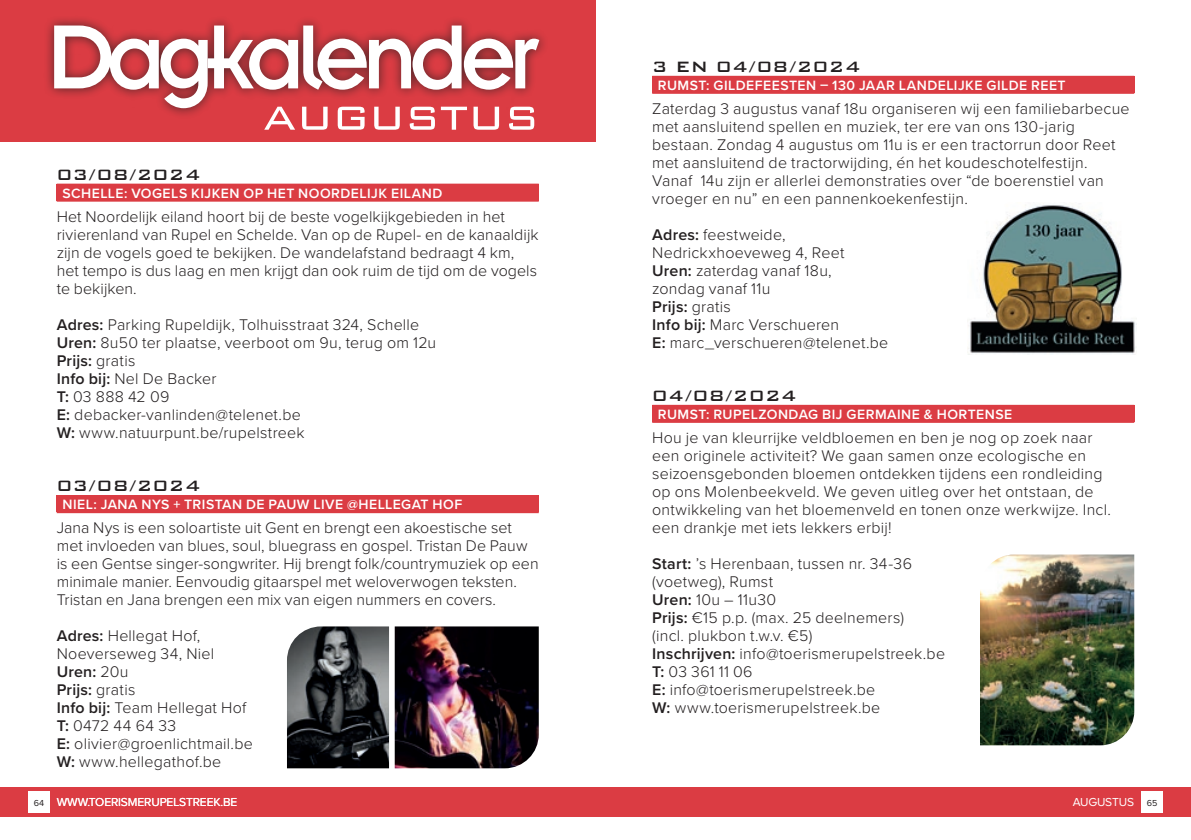
<style>
.page{position:relative;width:1191px;height:840px;background:#fff}
.page>*{position:absolute;margin:0;border:0;box-sizing:border-box;transform-origin:0 0}
.t1{font:100px "Insignia LT Std";letter-spacing:-.08em;color:#fff;scale:.95 1}
.t2{font:300 54.2px "Bank Gothic BT";color:#fff}
.t3{font:500 20px "Bank Gothic BT";letter-spacing:.035em;color:#231f20}
.t4{font:300 16px/18px "Proxima Nova";letter-spacing:.015em;color:#231f20}
.t5{font:600 14px "Proxima Nova";letter-spacing:.035em;color:#fff}
.t6{font:12px "Proxima Nova A";letter-spacing:-.01em;color:#fff}
.s1{font-weight:600}
.s2{font-family:"Proxima Nova";font-size:9px;color:#231f20}
</style>
<div class="page">
<div style="left:595px;top:786px;width:596px;height:30px;background:#db3c43"></div>
<div style="left:0;top:786px;width:595px;height:30px;background:#db3c43"></div>
<div style="left:1141px;top:791px;width:21px;height:21px;background:#fff"></div>
<div style="left:28px;top:791px;width:22px;height:21px;background:#fff"></div>
<div style="left:0;top:0;width:595px;height:142px;background:#db3c43"></div>
<div style="left:43px;top:14px;width:506px;height:105px;background:#231f20;opacity:.75"></div>
<div style="left:57px;top:183px;width:482px;height:18px;background:#db3c43"></div>
<div style="left:57px;top:495px;width:482px;height:18px;background:#db3c43"></div>
<img style="left:287px;top:626px;width:102px;height:141px">
<img style="left:395px;top:626px;width:144px;height:141px">
<div style="left:652px;top:76px;width:482px;height:18px;background:#db3c43"></div>
<div style="left:652px;top:404px;width:482px;height:18px;background:#db3c43"></div>
<img style="left:980px;top:554px;width:154px;height:191px">
<img style="left:968px;top:203px;width:167px;height:151px">
<h1 class="t1" style="left:46px;top:6px;width:520px">Dagkalender</h1>
<h2 class="t2" style="left:263px;top:86px;width:278px">augustus</h2>
<p class="t3" style="left:57px;top:163px;width:145px">03/08/2024</p>
<p class="t5" style="left:62px;top:182px;width:381px">SCHELLE: VOGELS KIJKEN OP HET NOORDELIJK EILAND</p>
<p class="t4" style="left:57px;top:206px;width:483px">Het Noordelijk eiland hoort bij de beste vogelkijkgebieden in het rivierenland van Rupel en Schelde. Van op de Rupel- en de kanaaldijk zijn de vogels goed te bekijken. De wandelafstand bedraagt 4 km, het tempo is dus laag en men krijgt dan ook ruim de tijd om de vogels te bekijken.</p>
<p class="t4" style="left:57px;top:314px;width:381px"><span class="s1">Adres:</span> Parking Rupeldijk, Tolhuisstraat 324, Schelle<br><span class="s1">Uren:</span> 8u50 ter plaatse, veerboot om 9u, terug om 12u<br><span class="s1">Prijs:</span> gratis<br><span class="s1">Info bij:</span> Nel De Backer<br><span class="s1">T:</span> 03 888 42 09<br><span class="s1">E:</span> debacker-vanlinden@telenet.be<br><span class="s1">W:</span> www.natuurpunt.be/rupelstreek</p>
<p class="t3" style="left:57px;top:475px;width:145px">03/08/2024</p>
<p class="t5" style="left:62px;top:494px;width:401px">NIEL: JANA NYS + TRISTAN DE PAUW LIVE @HELLEGAT HOF</p>
<p class="t4" style="left:57px;top:517px;width:483px">Jana Nys is een soloartiste uit Gent en brengt een akoestische set met invloeden van blues, soul, bluegrass en gospel. Tristan De Pauw is een Gentse singer-songwriter. Hij brengt folk/countrymuziek op een minimale manier. Eenvoudig gitaarspel met weloverwogen teksten.<br>Tristan en Jana brengen een mix van eigen nummers en covers.</p>
<p class="t4" style="left:57px;top:625px;width:198px"><span class="s1">Adres:</span> Hellegat Hof,<br>Noeverseweg 34, Niel<br><span class="s1">Uren:</span> 20u<br><span class="s1">Prijs:</span> gratis<br><span class="s1">Info bij:</span> Team Hellegat Hof<br><span class="s1">T:</span> 0472 44 64 33<br><span class="s1">E:</span> olivier@groenlichtmail.be<br><span class="s1">W:</span> www.hellegathof.be</p>
<p class="t3" style="left:652px;top:56px;width:210px">3 EN 04/08/2024</p>
<p class="t5" style="left:658px;top:75px;width:409px">RUMST: GILDEFEESTEN – 130 JAAR LANDELIJKE GILDE REET</p>
<p class="t4" style="left:652px;top:98px;width:479px">Zaterdag 3 augustus vanaf 18u organiseren wij een familiebarbecue met aansluitend spellen en muziek, ter ere van ons 130-jarig bestaan. Zondag 4 augustus om 11u is er een tractorrun door Reet met aansluitend de tractorwijding, én het koudeschotelfestijn.<br>Vanaf 14u zijn er allerlei demonstraties over “de boerenstiel van vroeger en nu” en een pannenkoekenfestijn.</p>
<p class="t4" style="left:652px;top:224px;width:238px"><span class="s1">Adres:</span> feestweide,<br>Nedrickxhoeveweg 4, Reet<br><span class="s1">Uren:</span> zaterdag vanaf 18u, zondag vanaf 11u<br><span class="s1">Prijs:</span> gratis<br><span class="s1">Info bij:</span> Marc Verschueren<br><span class="s1">E:</span> marc_verschueren@telenet.be</p>
<p class="t3" style="left:652px;top:384px;width:146px">04/08/2024</p>
<p class="t5" style="left:658px;top:403px;width:356px">RUMST: RUPELZONDAG BIJ GERMAINE &amp; HORTENSE</p>
<p class="t4" style="left:652px;top:427px;width:460px">Hou je van kleurrijke veldbloemen en ben je nog op zoek naar een originele activiteit? We gaan samen onze ecologische en seizoensgebonden bloemen ontdekken tijdens een rondleiding op ons Molenbeekveld. We geven uitleg over het ontstaan, de ontwikkeling van het bloemenveld en tonen onze werkwijze. Incl. een drankje met iets lekkers erbij!</p>
<p class="t4" style="left:652px;top:553px;width:294px"><span class="s1">Start:</span> ’s Herenbaan, tussen nr. 34-36 (voetweg), Rumst<br><span class="s1">Uren:</span> 10u – 11u30<br><span class="s1">Prijs:</span> €15 p.p. (max. 25 deelnemers)<br>(incl. plukbon t.w.v. €5)<br><span class="s1">Inschrijven:</span> info@toerismerupelstreek.be<br><span class="s1">T:</span> 03 361 11 06<br><span class="s1">E:</span> info@toerismerupelstreek.be<br><span class="s1">W:</span> www.toerismerupelstreek.be</p>
<p class="t6" style="left:34px;top:794px;width:205px"><span class="s2">64</span> WWW.TOERISMERUPELSTREEK.BE</p>
<p class="t6" style="left:1072px;top:794px;width:86px">AUGUSTUS <span class="s2">65</span></p>
</div>
